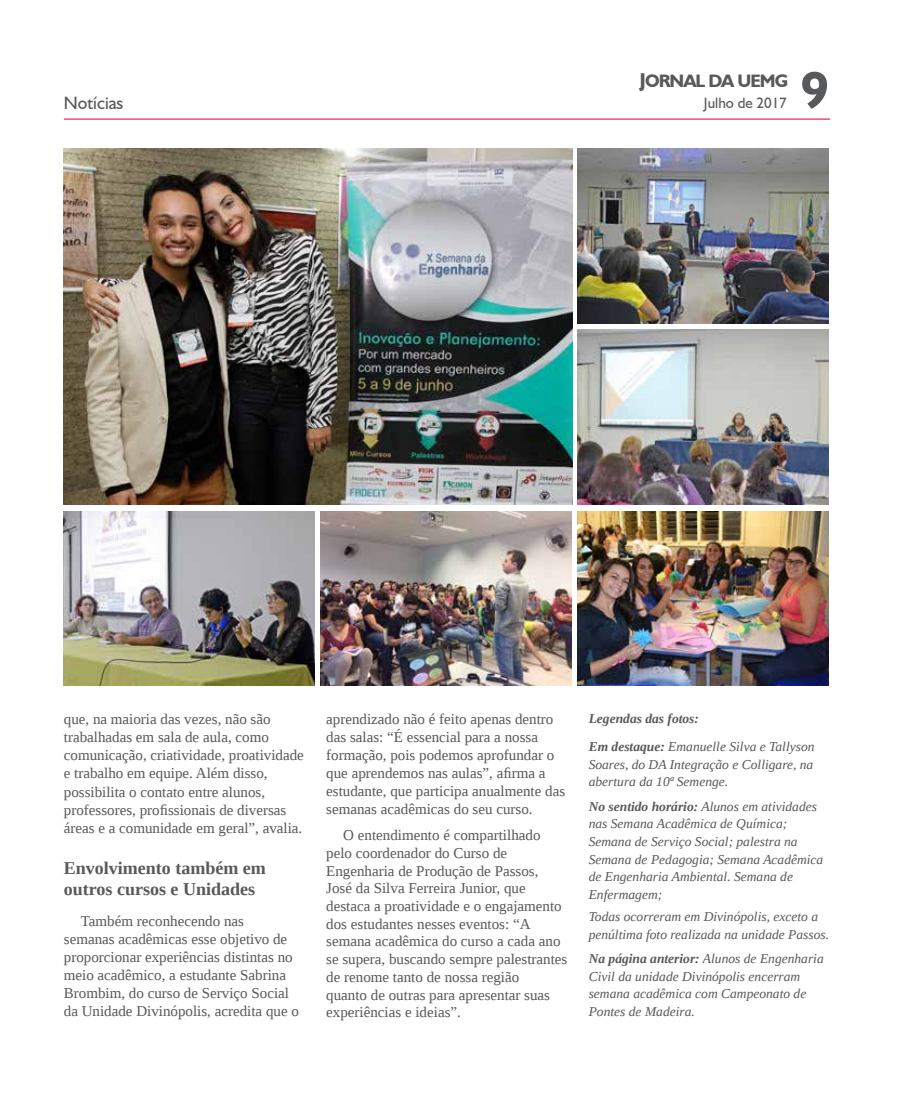
<style>
.page{position:relative;width:915px;height:1106px;background:#fff}
.page>*{position:absolute;margin:0;border:0;box-sizing:border-box;transform-origin:0 0}
.t1{font:700 52.5px "Humanist 521 BT";color:#58595b}
.t2{font:700 18px/21.6px "Liberation Serif";color:#58595b}
.t3{font:700 18px "Humanist 521 BT";letter-spacing:-.05em;color:#58595b}
.t4{font:18px "Humanist 521 BT";color:#58595b}
.t5{font:15px/18px "Liberation Serif";color:#58595b}
.t6{font:15px "Humanist 521 BT";color:#58595b}
.t7{font:italic 13.5px/17.7px "Liberation Serif";color:#58595b}
.t8{font:italic 700 13.5px/28.3px "Liberation Serif";color:#58595b}
.s1{font-size:19.95px}
.s2{font-weight:400}
.s3{font-weight:700}
</style>
<div class="page">
<hr style="left:64px;top:118px;width:765px;height:2px;background:#e31837">
<img style="left:64px;top:149px;width:508px;height:355px">
<img style="left:64px;top:511px;width:251px;height:175px">
<img style="left:577px;top:511px;width:251px;height:175px">
<img style="left:577px;top:149px;width:251px;height:174px">
<img style="left:577px;top:330px;width:251px;height:174px">
<img style="left:320px;top:511px;width:251px;height:175px">
<p class="t4" style="left:64px;top:91px;width:61px">Notícias</p>
<p class="t3" style="left:639px;top:69px;width:150px"><span class="s1">J</span>ORNAL DA UEMG</p>
<p class="t6" style="left:703px;top:94px;width:84px">Julho de 2017</p>
<h1 class="t1" style="left:800px;top:58px;width:30px">9</h1>
<p class="t5" style="left:64px;top:710px;width:241px">que, na maioria das vezes, não são trabalhadas em sala de aula, como comunicação, criatividade, proatividade e trabalho em equipe. Além disso, possibilita o contato entre alunos, professores, profissionais de diversas áreas e a comunidade em geral”, avalia.</p>
<p class="t2" style="left:64px;top:856px;width:203px">Envolvimento também em outros cursos e Unidades</p>
<p class="t5" style="left:64px;top:912px;width:236px;text-indent:17px">Também reconhecendo nas<br>semanas acadêmicas esse objetivo de proporcionar experiências distintas no meio acadêmico, a estudante Sabrina Brombim, do curso de Serviço Social da Unidade Divinópolis, acredita que o</p>
<p class="t5" style="left:326px;top:710px;width:240px">aprendizado não é feito apenas dentro das salas: “É essencial para a nossa formação, pois podemos aprofundar o que aprendemos nas aulas”, afirma a estudante, que participa anualmente das semanas acadêmicas do seu curso.</p>
<p class="t5" style="left:326px;top:826px;width:242px;text-indent:17px">O entendimento é compartilhado pelo coordenador do Curso de Engenharia de Produção de Passos, José da Silva Ferreira Junior, que destaca a proatividade e o engajamento dos estudantes nesses eventos: “A semana acadêmica do curso a cada ano se supera, buscando sempre palestrantes de renome tanto de nossa região<br>quanto de outras para apresentar suas experiências e ideias”.</p>
<p class="t8" style="left:588px;top:704px;width:227px">Legendas das fotos:<br>Em destaque: <span class="s2">Emanuelle Silva e Tallyson</span></p>
<p class="t7" style="left:588px;top:755px;width:226px">Soares, do DA Integração e Colligare, na abertura da 10ª Semenge.</p>
<p class="t7" style="left:588px;top:797px;width:236px"><span class="s3">No sentido horário:</span> Alunos em atividades nas Semana Acadêmica de Química; Semana de Serviço Social; palestra na Semana de Pedagogia; Semana Acadêmica de Engenharia Ambiental. Semana de Enfermagem;</p>
<p class="t7" style="left:588px;top:907px;width:242px">Todas ocorreram em Divinópolis, exceto a penúltima foto realizada na unidade Passos.</p>
<p class="t7" style="left:588px;top:949px;width:236px"><span class="s3">Na página anterior:</span> Alunos de Engenharia Civil da unidade Divinópolis encerram semana acadêmica com Campeonato de Pontes de Madeira.</p>
</div>
